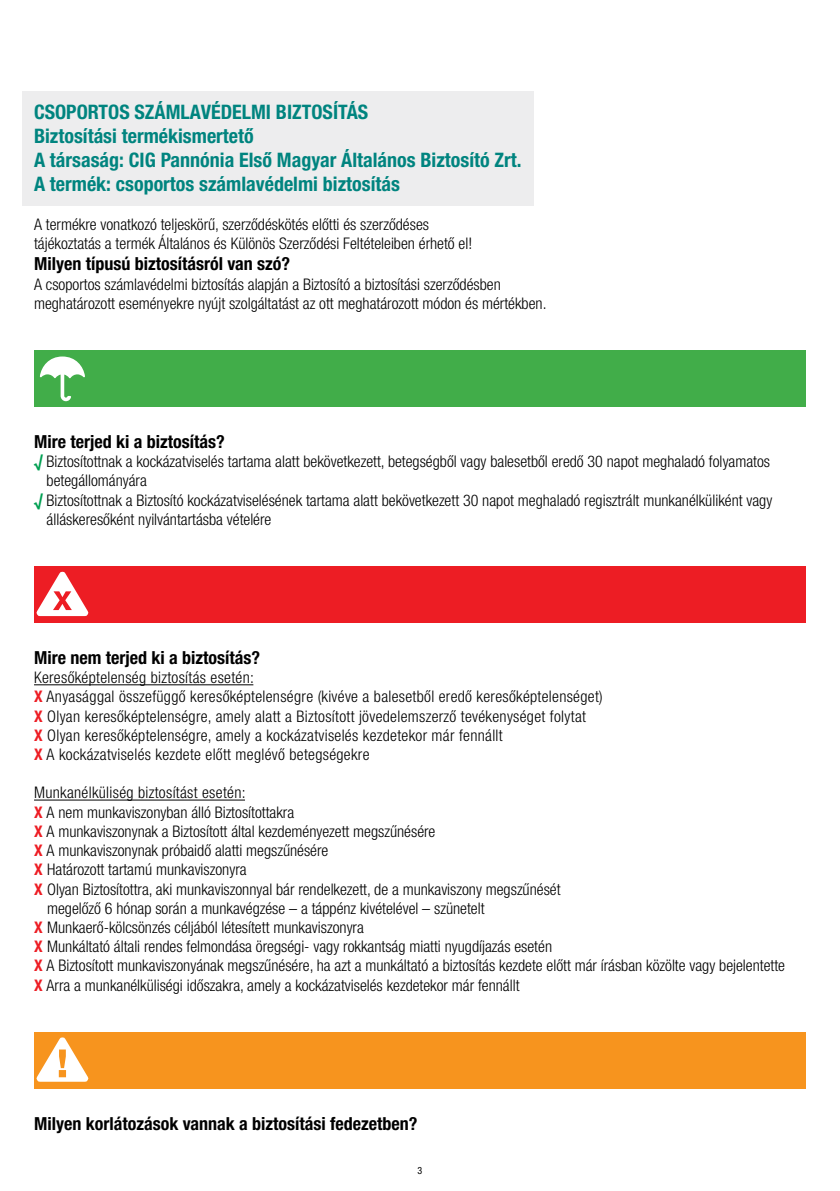
<style>
.page{position:relative;width:840px;height:1191px;background:#fff}
.page>*{position:absolute;margin:0;border:0;box-sizing:border-box;transform-origin:0 0}
.t1{font:700 condensed 20px/24px "Helvetica Neue LT Pro";color:#00847f}
.t2{font:700 condensed 18px "Helvetica Neue LT Pro";color:#000}
.t3{font:300 condensed 16px/19.2px "Helvetica Neue LT Pro";color:#000}
.t4{font:300 condensed 16px/19.2px "Helvetica Neue LT Pro";letter-spacing:.02em;color:#000}
.t5{font:condensed 10px "Helvetica Neue LT Pro";color:#000}
.s1{font-weight:700;color:#009f52}
.s2{font-weight:700;color:#ed1d24}
</style>
<div class="page">
<div style="left:22px;top:91px;width:511px;height:114px;background:#ededee"></div>
<hr style="left:34px;top:684px;width:219px;height:1px;background:#000">
<hr style="left:34px;top:799px;width:211px;height:1px;background:#000">
<div style="left:34px;top:350px;width:771px;height:57px;background:#41ad49"></div>
<svg style="left:40px;top:356px;width:45px;height:45px"></svg>
<div style="left:34px;top:566px;width:771px;height:57px;background:#ed1d24"></div>
<svg style="left:36px;top:571px;width:53px;height:46px"></svg>
<div style="left:34px;top:1032px;width:771px;height:56px;background:#f7941e"></div>
<svg style="left:36px;top:1037px;width:53px;height:45px"></svg>
<p class="t1" style="left:34px;top:100px;width:488px">CSOPORTOS SZÁMLAVÉDELMI BIZTOSÍTÁS<br>Biztosítási termékismertető<br>A társaság: CIG Pannónia Első Magyar Általános Biztosító Zrt.<br>A termék: csoportos számlavédelmi biztosítás</p>
<p class="t3" style="left:34px;top:214px;width:439px">A termékre vonatkozó teljeskörű, szerződéskötés előtti és szerződéses tájékoztatás a termék Általános és Különös Szerződési Feltételeiben érhető el!</p>
<p class="t2" style="left:34px;top:253px;width:257px">Milyen típusú biztosításról van szó?</p>
<p class="t3" style="left:34px;top:274px;width:513px">A csoportos számlavédelmi biztosítás alapján a Biztosító a biztosítási szerződésben meghatározott eseményekre nyújt szolgáltatást az ott meghatározott módon és mértékben.</p>
<p class="t2" style="left:34px;top:431px;width:192px">Mire terjed ki a biztosítás?</p>
<p class="t3" style="left:34px;top:452px;width:737px"><span class="s1">√</span> Biztosítottnak a kockázatviselés tartama alatt bekövetkezett, betegségből vagy balesetből eredő 30 napot meghaladó folyamatos</p>
<p class="t3" style="left:47px;top:471px;width:102px">betegállományára</p>
<p class="t3" style="left:34px;top:490px;width:739px"><span class="s1">√</span> Biztosítottnak a Biztosító kockázatviselésének tartama alatt bekövetkezett 30 napot meghaladó regisztrált munkanélküliként vagy</p>
<p class="t3" style="left:47px;top:509px;width:226px">álláskeresőként nyilvántartásba vételére</p>
<p class="t2" style="left:34px;top:646px;width:227px">Mire nem terjed ki a biztosítás?</p>
<p class="t4" style="left:34px;top:668px;width:570px">Keresőképtelenség biztosítás esetén:<br><span class="s2">X</span> Anyasággal összefüggő keresőképtelenségre (kivéve a balesetből eredő keresőképtelenséget)<br><span class="s2">X</span> Olyan keresőképtelenségre, amely alatt a Biztosított jövedelemszerző tevékenységet folytat<br><span class="s2">X</span> Olyan keresőképtelenségre, amely a kockázatviselés kezdetekor már fennállt<br><span class="s2">X</span> A kockázatviselés kezdete előtt meglévő betegségekre</p>
<p class="t4" style="left:34px;top:783px;width:213px">Munkanélküliség biztosítást esetén:</p>
<p class="t3" style="left:34px;top:802px;width:261px"><span class="s2">X</span> A nem munkaviszonyban álló Biztosítottakra</p>
<p class="t3" style="left:34px;top:821px;width:402px"><span class="s2">X</span> A munkaviszonynak a Biztosított által kezdeményezett megszűnésére</p>
<p class="t3" style="left:34px;top:840px;width:295px"><span class="s2">X</span> A munkaviszonynak próbaidő alatti megszűnésére</p>
<p class="t3" style="left:34px;top:860px;width:214px"><span class="s2">X</span> Határozott tartamú munkaviszonyra</p>
<p class="t3" style="left:34px;top:879px;width:527px"><span class="s2">X</span> Olyan Biztosítottra, aki munkaviszonnyal bár rendelkezett, de a munkaviszony megszűnését</p>
<p class="t3" style="left:47px;top:898px;width:438px">megelőző 6 hónap során a munkavégzése – a táppénz kivételével – szünetelt</p>
<p class="t3" style="left:34px;top:917px;width:331px"><span class="s2">X</span> Munkaerő-kölcsönzés céljából létesített munkaviszonyra</p>
<p class="t3" style="left:34px;top:936px;width:519px"><span class="s2">X</span> Munkáltató általi rendes felmondása öregségi- vagy rokkantság miatti nyugdíjazás esetén</p>
<p class="t3" style="left:34px;top:956px;width:752px"><span class="s2">X</span> A Biztosított munkaviszonyának megszűnésére, ha azt a munkáltató a biztosítás kezdete előtt már írásban közölte vagy bejelentette</p>
<p class="t3" style="left:34px;top:975px;width:486px"><span class="s2">X</span> Arra a munkanélküliségi időszakra, amely a kockázatviselés kezdetekor már fennállt</p>
<p class="t2" style="left:34px;top:1112px;width:384px">Milyen korlátozások vannak a biztosítási fedezetben?</p>
<p class="t5" style="left:417px;top:1164px;width:6px">3</p>
</div>
